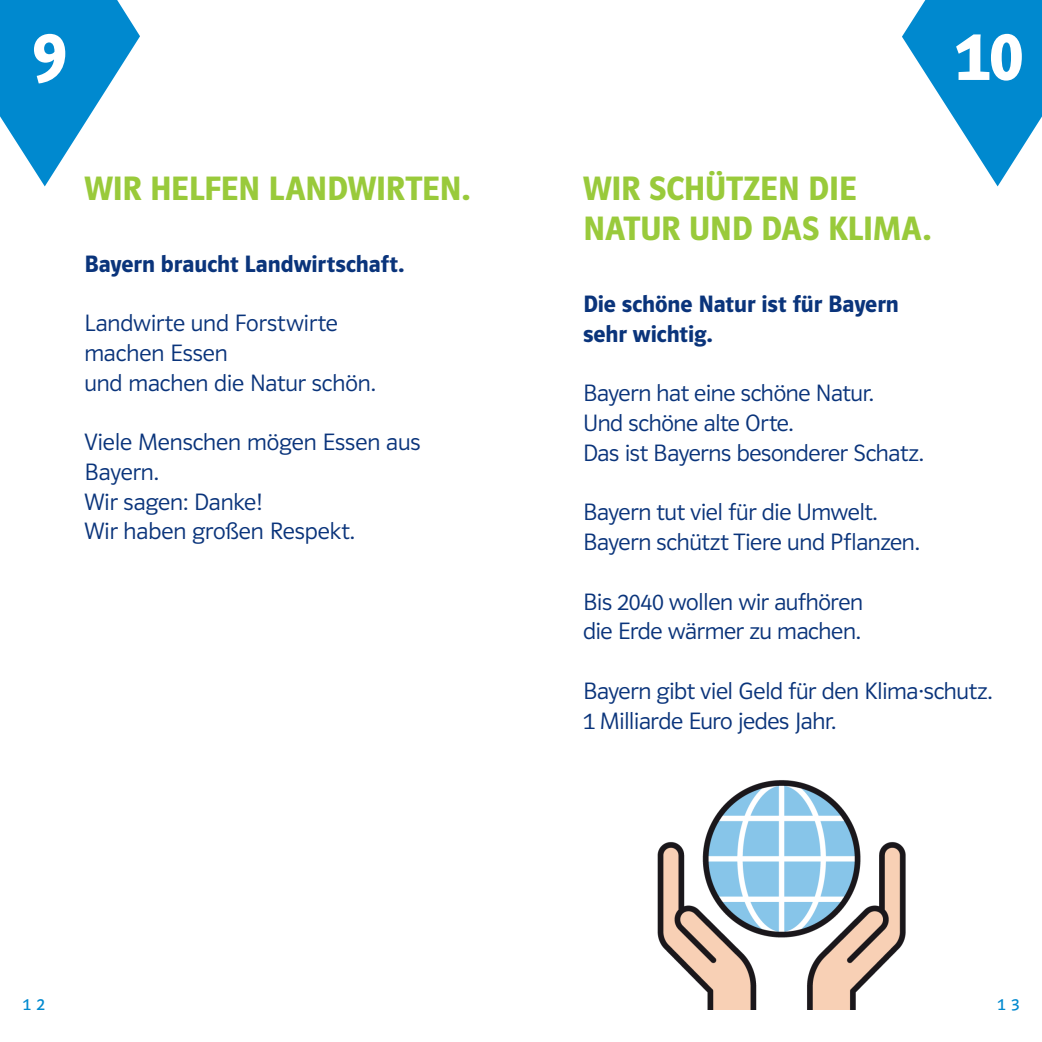
<style>
.page{position:relative;width:1042px;height:1042px;background:#fff}
.page>*{position:absolute;margin:0;border:0;box-sizing:border-box;transform-origin:0 0}
.t1{font:600 73.5px "Polo 22 R";color:#fff}
.t2{font:600 35px/40.2px "Polo 22 R";letter-spacing:-.005em;color:#99ca3b}
.t3{font:24.5px/29.8px "Polo 22 R Leicht";letter-spacing:-.015em;color:#0a347b}
.t4{font:600 24.5px/29.8px "Polo 22 R";letter-spacing:-.005em;color:#0a347b}
.t5{font:17.5px "Polo 22 R Buch";color:#0089cf}
</style>
<div class="page">
<img style="left:657px;top:780px;width:249px;height:230px">
<svg style="left:0;top:0;width:140px;height:186px"></svg>
<svg style="left:902px;top:0;width:140px;height:186px"></svg>
<h1 class="t1" style="left:32px;top:17px;width:36px">9</h1>
<h1 class="t1" style="left:954px;top:17px;width:71px">10</h1>
<h2 class="t2" style="left:84px;top:169px;width:388px">WIR HELFEN LANDWIRTEN.</h2>
<p class="t4" style="left:84px;top:249px;width:322px">Bayern braucht Landwirtschaft.</p>
<p class="t3" style="left:84px;top:308px;width:293px">Landwirte und Forstwirte machen Essen<br>und machen die Natur schön.</p>
<p class="t3" style="left:84px;top:427px;width:338px">Viele Menschen mögen Essen aus<br>Bayern.<br>Wir sagen: Danke!<br>Wir haben großen Respekt.</p>
<h2 class="t2" style="left:583px;top:169px;width:350px">WIR SCHÜTZEN DIE<br>NATUR UND DAS KLIMA.</h2>
<p class="t4" style="left:583px;top:289px;width:317px">Die schöne Natur ist für Bayern sehr wichtig.</p>
<p class="t3" style="left:583px;top:378px;width:342px">Bayern hat eine schöne Natur.<br>Und schöne alte Orte.<br>Das ist Bayerns besonderer Schatz.</p>
<p class="t3" style="left:583px;top:497px;width:338px">Bayern tut viel für die Umwelt.<br>Bayern schützt Tiere und Pflanzen.</p>
<p class="t3" style="left:583px;top:586px;width:282px">Bis 2040 wollen wir aufhören die Erde wärmer zu machen.</p>
<p class="t3" style="left:583px;top:676px;width:411px">Bayern gibt viel Geld für den Klima·schutz.<br>1 Milliarde Euro jedes Jahr.</p>
<p class="t5" style="left:22px;top:995px;width:24px">1 2</p>
<p class="t5" style="left:997px;top:995px;width:24px">1 3</p>
</div>
